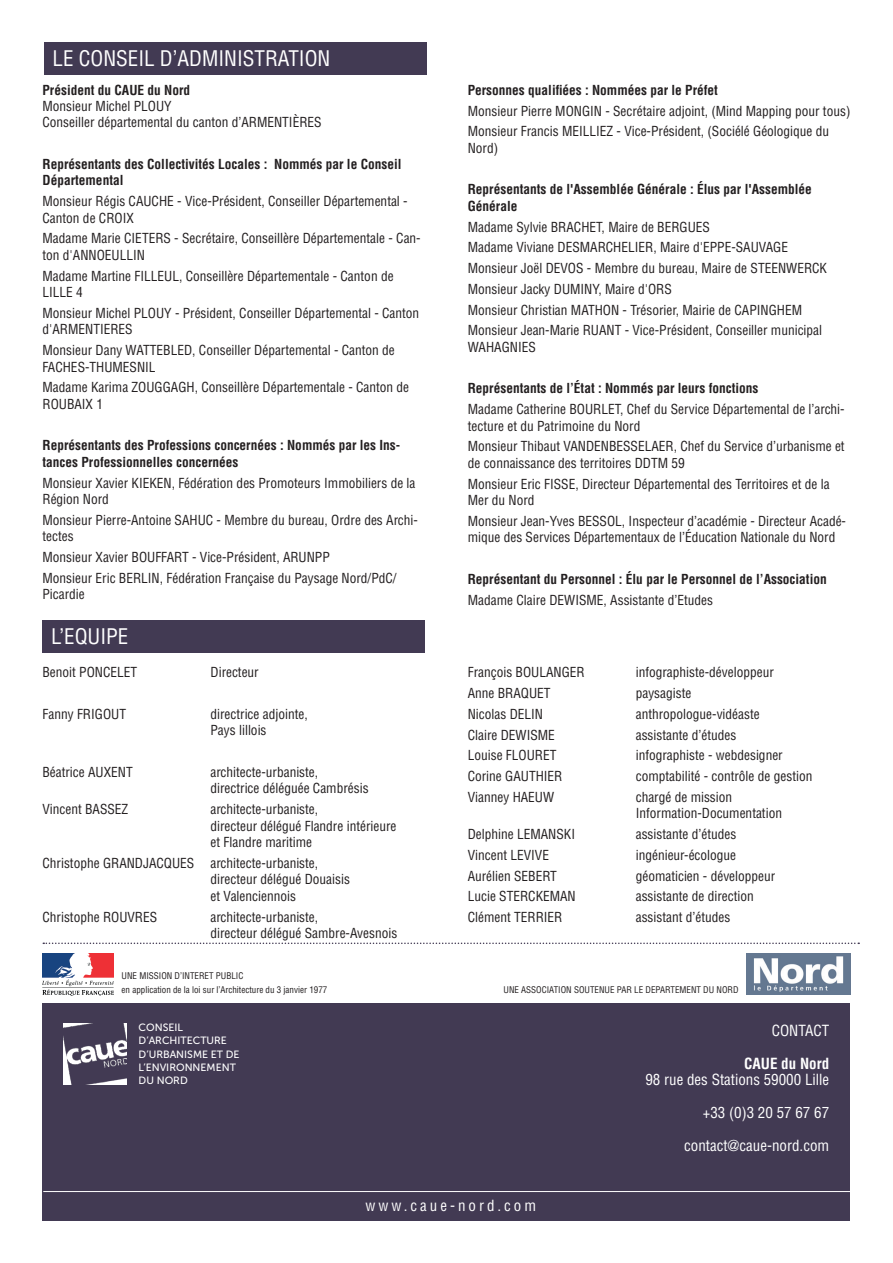
<style>
.page{position:relative;width:893px;height:1263px;background:#fff}
.page>*{position:absolute;margin:0;border:0;box-sizing:border-box;transform-origin:0 0}
.t1{font:condensed 21px "Helvetica LT Std";color:#fff}
.t2{font:condensed 15px "Helvetica LT Std";color:#fff}
.t3{font:700 condensed 15px "Helvetica LT Std";color:#fff}
.t4{font:condensed 13.5px/16.5px "Helvetica LT Std";color:#231f20}
.t5{font:700 condensed 13.5px/16.5px "Helvetica LT Std";color:#231f20}
.t6{font:10.5px/13.4px "Museo Sans 500";color:#fff}
.t7{font:condensed 9px/14.4px "Helvetica LT Std";color:#231f20}
</style>
<div class="page">
<div style="left:43px;top:1192px;width:807px;height:28px;background:#423a53"></div>
<div style="left:43px;top:1003px;width:807px;height:189px;background:#423a53"></div>
<img style="left:747px;top:953px;width:103px;height:42px">
<img style="left:64px;top:1023px;width:63px;height:62px">
<svg style="left:43px;top:942px;width:816px;height:2px"></svg>
<img style="left:43px;top:953px;width:71px;height:42px">
<div style="left:44px;top:43px;width:383px;height:32px;background:#423a53"></div>
<div style="left:43px;top:621px;width:382px;height:32px;background:#423a53"></div>
<hr style="left:43px;top:1191px;width:815px;height:1px;background:#fff">
<h1 class="t1" style="left:53px;top:45px;width:279px">le conseil d’administration</h1>
<p class="t5" style="left:43px;top:82px;width:149px">Président du CAUE du Nord</p>
<p class="t4" style="left:43px;top:98px;width:208px">Monsieur Michel PLOUY<br>Conseiller départemental du canton d’ARMENTI</p>
<p class="t4" style="left:293px;top:114px;width:15px">ÈRES</p>
<p class="t5" style="left:43px;top:156px;width:360px">Représentants des Collectivités Locales : Nommés par le Conseil<br>Départemental</p>
<p class="t4" style="left:43px;top:193px;width:118px">Monsieur Régis CAUCHE</p>
<p class="t4" style="left:177px;top:193px;width:232px">- Vice-Président, Conseiller Départemental -</p>
<p class="t4" style="left:43px;top:209px;width:64px">Canton de CROI</p>
<p class="t4" style="left:43px;top:207px;width:93px;line-height:20.7px;text-align:right">X<br>Madame Marie CIETERS</p>
<p class="t4" style="left:174px;top:230px;width:248px">- Secrétaire, Conseillère Départementale - Can-</p>
<p class="t4" style="left:43px;top:247px;width:40px">ton d'ANNOE</p>
<p class="t4" style="left:43px;top:245px;width:353px;line-height:20.7px;text-indent:69px">ULLIN<br>Madame Martine FI LLEUL, Conseillère Départementale - Canton de</p>
<p class="t4" style="left:43px;top:282px;width:378px;line-height:20.7px">LI LLE 4<br>Monsieur Michel PLOUY - Président, Conseiller Départemental - Canton</p>
<p class="t4" style="left:43px;top:319px;width:102px;line-height:20.7px">d'ARMENTIERES<br>Monsieur Dany WATTEB</p>
<p class="t4" style="left:171px;top:342px;width:226px">LED, Conseiller Départemental - Canton de</p>
<p class="t4" style="left:43px;top:358px;width:8px">FACHES</p>
<p class="t4" style="left:85px;top:358px;width:36px">-THUMESNI</p>
<p class="t4" style="left:43px;top:356px;width:368px;line-height:20.7px;text-indent:106px">L<br>Madame Karima ZOUGGAGH , Conseillère Départementale - Canton de</p>
<p class="t4" style="left:43px;top:396px;width:62px">ROUBAIX 1</p>
<p class="t5" style="left:43px;top:437px;width:359px">Représentants des Professions concernées : Nommés par les Ins&shy;tances Professionnelles concernées</p>
<p class="t4" style="left:43px;top:474px;width:375px">Monsieur Xavier KIEKEN , Fédération des Promoteurs I mmobiliers de la<br>Région Nord</p>
<p class="t4" style="left:43px;top:512px;width:377px">Monsieur Pierre-Antoine SAH UC - Membre du bureau, Ordre des Archi&shy;tectes</p>
<p class="t4" style="left:43px;top:549px;width:121px">Monsieur Xavier BOUFFART</p>
<p class="t4" style="left:43px;top:547px;width:356px;line-height:20.7px;text-indent:150px">- Vice-Président, ARUNPP<br>Monsieur Eric BERLIN , Fédération Française du Paysage Nord/PdC/</p>
<p class="t4" style="left:43px;top:586px;width:44px">Picardie</p>
<h1 class="t1" style="left:51px;top:624px;width:79px">l’equ ipe</h1>
<p class="t4" style="left:43px;top:664px;width:45px">Benoit PONCE</p>
<p class="t4" style="left:117px;top:664px;width:12px">LET</p>
<p class="t4" style="left:211px;top:664px;width:50px">Directeur</p>
<p class="t4" style="left:43px;top:706px;width:82px">Fanny FRI GOUT</p>
<p class="t4" style="left:211px;top:706px;width:99px">directrice adjointe,<br>Pays lillois</p>
<p class="t4" style="left:43px;top:764px;width:75px">Béatrice AUXENT</p>
<p class="t4" style="left:211px;top:764px;width:160px">architecte-urbaniste, directrice déléguée Cambrésis</p>
<p class="t4" style="left:43px;top:801px;width:51px">Vincent BASSE</p>
<p class="t4" style="left:122px;top:801px;width:8px">Z</p>
<p class="t4" style="left:211px;top:801px;width:187px">architecte-urbaniste,<br>directeur délégué Flandre intérieure et Flandre maritime</p>
<p class="t4" style="left:43px;top:854px;width:78px">Christophe GRANDJACQ</p>
<p class="t4" style="left:172px;top:854px;width:14px">UES</p>
<p class="t4" style="left:211px;top:854px;width:141px">architecte-urbaniste, directeur délégué Douaisis et Valenciennois</p>
<p class="t4" style="left:43px;top:908px;width:101px">Christophe ROUVRES</p>
<p class="t4" style="left:211px;top:908px;width:188px">architecte-urbaniste,<br>directeur délégué Sambre-Avesnois</p>
<p class="t7" style="left:122px;top:968px;width:207px;text-indent:94px">PUBLIC<br>en application de la loi sur l’Architecture du 3 janvier 1977</p>
<p class="t7" style="left:122px;top:968px;width:24px">UNE MISSION</p>
<p class="t7" style="left:175px;top:968px;width:13px">D’INTERET</p>
<p class="t6" style="left:139px;top:1021px;width:102px">CONSEIL<br>D’ARCHITECTURE<br>D’U RBANISME ET DE<br>L’ENVIRONNEMENT<br>DU NORD</p>
<p class="t5" style="left:468px;top:82px;width:252px">Personnes qualifiées : Nommées par le Préfet</p>
<p class="t4" style="left:468px;top:102px;width:97px">Monsieur Pierre MON</p>
<p class="t4" style="left:468px;top:100px;width:384px;line-height:20.7px;text-indent:114px">GIN - Secrétaire adjoint, (Mind Mapping pour tous)<br>Monsieur Francis MEI LLIEZ - Vice-Président, (Sociélé Géologique du</p>
<p class="t4" style="left:468px;top:140px;width:32px">Nord)</p>
<p class="t5" style="left:468px;top:181px;width:346px">Représentants de l'Assemblée Générale : Élus par l'Assemblée<br>Générale</p>
<p class="t4" style="left:468px;top:218px;width:92px">Madame Sylvie BRACHET</p>
<p class="t4" style="left:602px;top:218px;width:102px">, Maire de BERGUES</p>
<p class="t4" style="left:468px;top:239px;width:99px">Madame Viviane DESMARCHE</p>
<p class="t4" style="left:628px;top:239px;width:83px">LIER, Maire d'EPPE</p>
<p class="t4" style="left:468px;top:237px;width:320px;line-height:20.7px;text-indent:264px">-SAUVAGE<br>Monsieur Joël DEVOS - Membre du bureau, Maire de STEEN</p>
<p class="t4" style="left:786px;top:260px;width:42px">WERCK</p>
<p class="t4" style="left:468px;top:281px;width:111px">Monsieur Jacky DUMINY</p>
<p class="t4" style="left:598px;top:281px;width:59px">, Maire d'ORS</p>
<p class="t4" style="left:468px;top:301px;width:112px">Monsieur Christian MATHON</p>
<p class="t4" style="left:623px;top:301px;width:120px">- Trésorier, Mairie de CAPIN</p>
<p class="t4" style="left:769px;top:301px;width:17px">GHEM</p>
<p class="t4" style="left:468px;top:322px;width:140px">Monsieur Jean-Marie RUANT</p>
<p class="t4" style="left:625px;top:322px;width:199px">- Vice-Président, Conseiller municipal</p>
<p class="t4" style="left:468px;top:339px;width:50px">WAHAGNIES</p>
<p class="t5" style="left:468px;top:380px;width:292px">Représentants de l’État : Nommés par leurs fonctions</p>
<p class="t4" style="left:468px;top:401px;width:378px">Madame Catherine BO URLET, Chef du Service Départemental de l’archi&shy;tecture et du Patrimoine du Nord</p>
<p class="t4" style="left:468px;top:438px;width:112px">Monsieur Thibaut VANDENBESSE</p>
<p class="t4" style="left:645px;top:438px;width:201px">LAER, Chef du Service d’urbanisme et</p>
<p class="t4" style="left:468px;top:455px;width:176px">de connaissance des territoires DDTM</p>
<p class="t4" style="left:671px;top:455px;width:15px">59</p>
<p class="t4" style="left:468px;top:475px;width:84px">Monsieur Eric FISSE</p>
<p class="t4" style="left:575px;top:475px;width:256px">, Directeur Départemental des Territoires et de la</p>
<p class="t4" style="left:468px;top:490px;width:119px;line-height:20.7px">Mer du Nord<br>Monsieur Jean-Yves BESSO</p>
<p class="t4" style="left:468px;top:513px;width:380px;text-indent:147px">L, I nspecteur d’académie - Directeur Acadé&shy;mique des Services Départementaux de l’Éducation Nationale du Nord</p>
<p class="t5" style="left:468px;top:571px;width:360px">Représentant du Personnel : Élu par le Personnel de l’Association</p>
<p class="t4" style="left:468px;top:591px;width:116px">Madame Claire DEWISME</p>
<p class="t4" style="left:604px;top:591px;width:111px">, Assistante d’Etudes</p>
<p class="t4" style="left:468px;top:664px;width:108px">François BOULANGER</p>
<p class="t4" style="left:636px;top:664px;width:140px">infographiste-développeur</p>
<p class="t4" style="left:468px;top:685px;width:39px">Anne BRAQ</p>
<p class="t4" style="left:529px;top:685px;width:14px">UET</p>
<p class="t4" style="left:636px;top:685px;width:57px">paysagiste</p>
<p class="t4" style="left:468px;top:705px;width:68px">Nicolas DELIN</p>
<p class="t4" style="left:636px;top:705px;width:125px">anthropologue-vidéaste</p>
<p class="t4" style="left:468px;top:726px;width:66px">Claire DEWISME</p>
<p class="t4" style="left:636px;top:726px;width:102px">assistante d’études</p>
<p class="t4" style="left:468px;top:747px;width:74px">Louise FLOURET</p>
<p class="t4" style="left:636px;top:747px;width:148px">infographiste - webdesigner</p>
<p class="t4" style="left:468px;top:768px;width:68px">Corine GAUTHIER</p>
<p class="t4" style="left:636px;top:768px;width:178px">comptabilité - contrôle de gestion</p>
<p class="t4" style="left:468px;top:788px;width:88px">Vianney HAEUW</p>
<p class="t4" style="left:636px;top:788px;width:148px">chargé de mission nformation-Documentation</p>
<p class="t4" style="left:468px;top:826px;width:65px">Delphine LEMANS</p>
<p class="t4" style="left:564px;top:826px;width:10px">KI</p>
<p class="t4" style="left:636px;top:826px;width:102px">assistante d’études</p>
<p class="t4" style="left:468px;top:846px;width:79px">Vincent LEVIVE</p>
<p class="t4" style="left:636px;top:846px;width:102px">ingénieur-écologue</p>
<p class="t4" style="left:468px;top:867px;width:54px">Aurélien SEBERT</p>
<p class="t4" style="left:636px;top:867px;width:141px">géomaticien - développeur</p>
<p class="t4" style="left:468px;top:888px;width:40px">Lucie STERC</p>
<p class="t4" style="left:536px;top:888px;width:15px">KEMAN</p>
<p class="t4" style="left:636px;top:888px;width:119px">assistante de direction</p>
<p class="t4" style="left:468px;top:909px;width:54px">Clément TERRIER</p>
<p class="t4" style="left:636px;top:909px;width:96px">assistant d’études</p>
<p class="t7" style="left:503px;top:983px;width:24px">UNE ASSOCIATION</p>
<p class="t7" style="left:574px;top:983px;width:49px">SOUTENUEPAR</p>
<p class="t7" style="left:634px;top:983px;width:18px">LE DEPARTEMENT</p>
<p class="t7" style="left:703px;top:983px;width:20px">DU NORD</p>
<p class="t2" style="left:772px;top:1021px;width:59px">contact</p>
<p class="t3" style="left:744px;top:1054px;width:87px">CAUE du Nord</p>
<p class="t2" style="left:645px;top:1070px;width:185px">98 rue des Stations 59000 Lille</p>
<p class="t2" style="left:703px;top:1103px;width:128px">+33 (0)3 20 57 67 67</p>
<p class="t2" style="left:684px;top:1136px;width:146px">contact@caue-nord.com</p>
<p class="t2" style="left:365px;top:1196px;width:172px">www.caue-nord.com</p>
</div>
